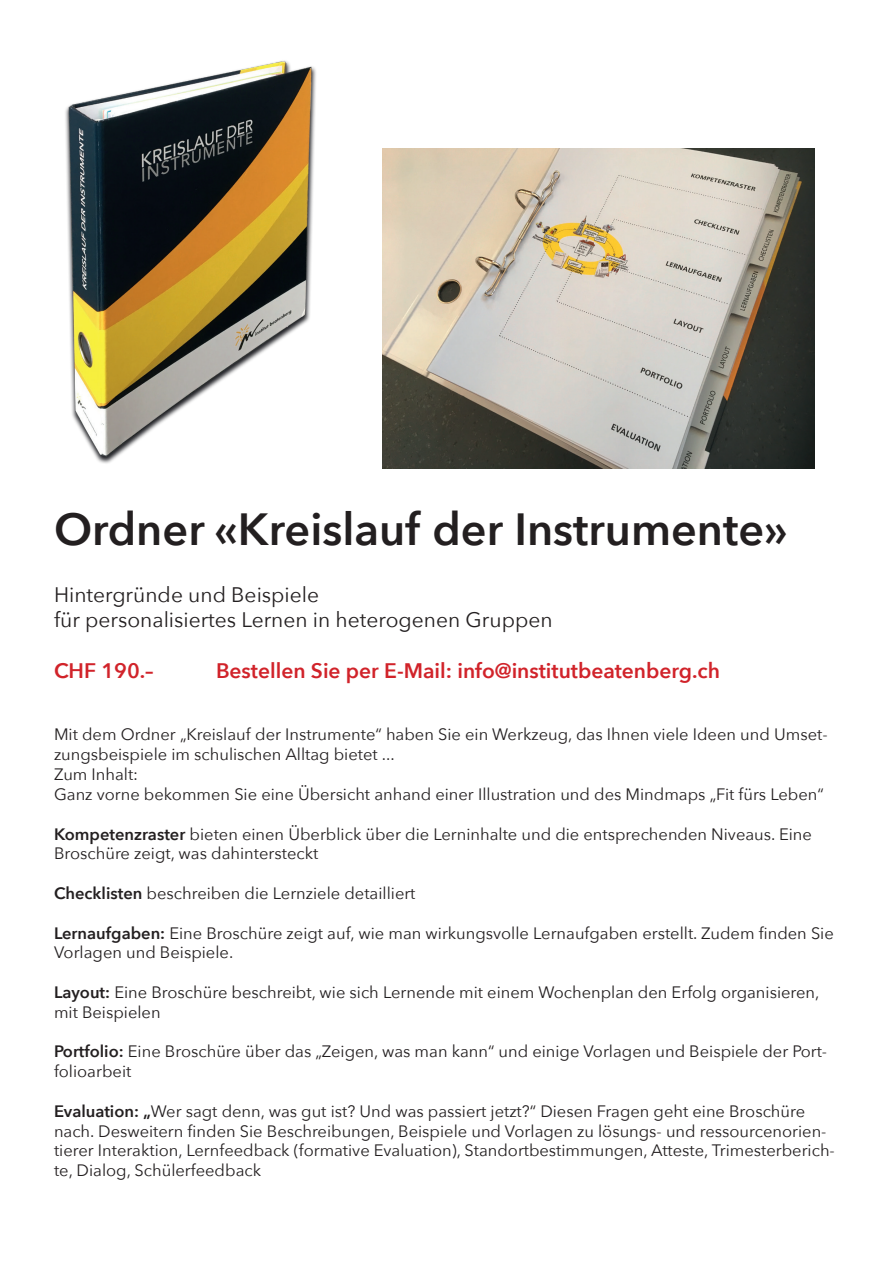
<style>
.page{position:relative;width:893px;height:1263px;background:#fff}
.page>*{position:absolute;margin:0;border:0;box-sizing:border-box;transform-origin:0 0}
.t1{font:600 45px "Avenir Next";color:#231f20}
.t2{font:21px/25.2px "Avenir Next";color:#231f20}
.t3{font:600 21px "Avenir Next";color:#d1232a}
.t4{font:16.5px/19.8px "Avenir Next";color:#231f20}
.s1{font-weight:600}
</style>
<div class="page">
<img style="left:65px;top:60px;width:251px;height:404px">
<img style="left:382px;top:149px;width:432px;height:319px">
<h1 class="t1" style="left:54px;top:490px;width:735px">Ordner «Kreislauf der Instrumente»</h1>
<p class="t2" style="left:54px;top:581px;width:500px">Hintergründe und Beispiele<br>für personalisiertes Lernen in heterogenen Gruppen</p>
<p class="t3" style="left:54px;top:652px;width:101px">CHF 190.–</p>
<p class="t3" style="left:216px;top:652px;width:505px">Bestellen Sie per E-Mail: info@institutbeatenberg.ch</p>
<p class="t4" style="left:54px;top:724px;width:775px">Mit dem Ordner „Kreislauf der Instrumente“ haben Sie ein Werkzeug, das Ihnen viele Ideen und Umset&shy;zungsbeispiele im schulischen Alltag bietet ...<br>Zum Inhalt:<br>Ganz vorne bekommen Sie eine Übersicht anhand einer Illustration und des Mindmaps „Fit fürs Leben“</p>
<p class="t4" style="left:54px;top:823px;width:759px"><span class="s1">Kompetenzraster</span> bieten einen Überblick über die Lerninhalte und die entsprechenden Niveaus. Eine<br>Broschüre zeigt, was dahintersteckt</p>
<p class="t4" style="left:54px;top:882px;width:363px"><span class="s1">Checklisten</span> beschreiben die Lernziele detailliert</p>
<p class="t4" style="left:54px;top:922px;width:781px"><span class="s1">Lernaufgaben:</span> Eine Broschüre zeigt auf, wie man wirkungsvolle Lernaufgaben erstellt. Zudem finden Sie<br>Vorlagen und Beispiele.</p>
<p class="t4" style="left:54px;top:981px;width:767px"><span class="s1">Layout:</span> Eine Broschüre beschreibt, wie sich Lernende mit einem Wochenplan den Erfolg organisieren, mit Beispielen</p>
<p class="t4" style="left:54px;top:1041px;width:775px"><span class="s1">Portfolio:</span> Eine Broschüre über das „Zeigen, was man kann“ und einige Vorlagen und Beispiele der Port&shy;folioarbeit</p>
<p class="t4" style="left:54px;top:1100px;width:782px"><span class="s1">Evaluation: „</span>Wer sagt denn, was gut ist? Und was passiert jetzt?“ Diesen Fragen geht eine Broschüre nach. Desweitern finden Sie Beschreibungen, Beispiele und Vorlagen zu lösungs- und ressourcenorien&shy;tierer Interaktion, Lernfeedback (formative Evaluation), Standortbestimmungen, Atteste, Trimesterberich&shy;te, Dialog, Schülerfeedback</p>
</div>
